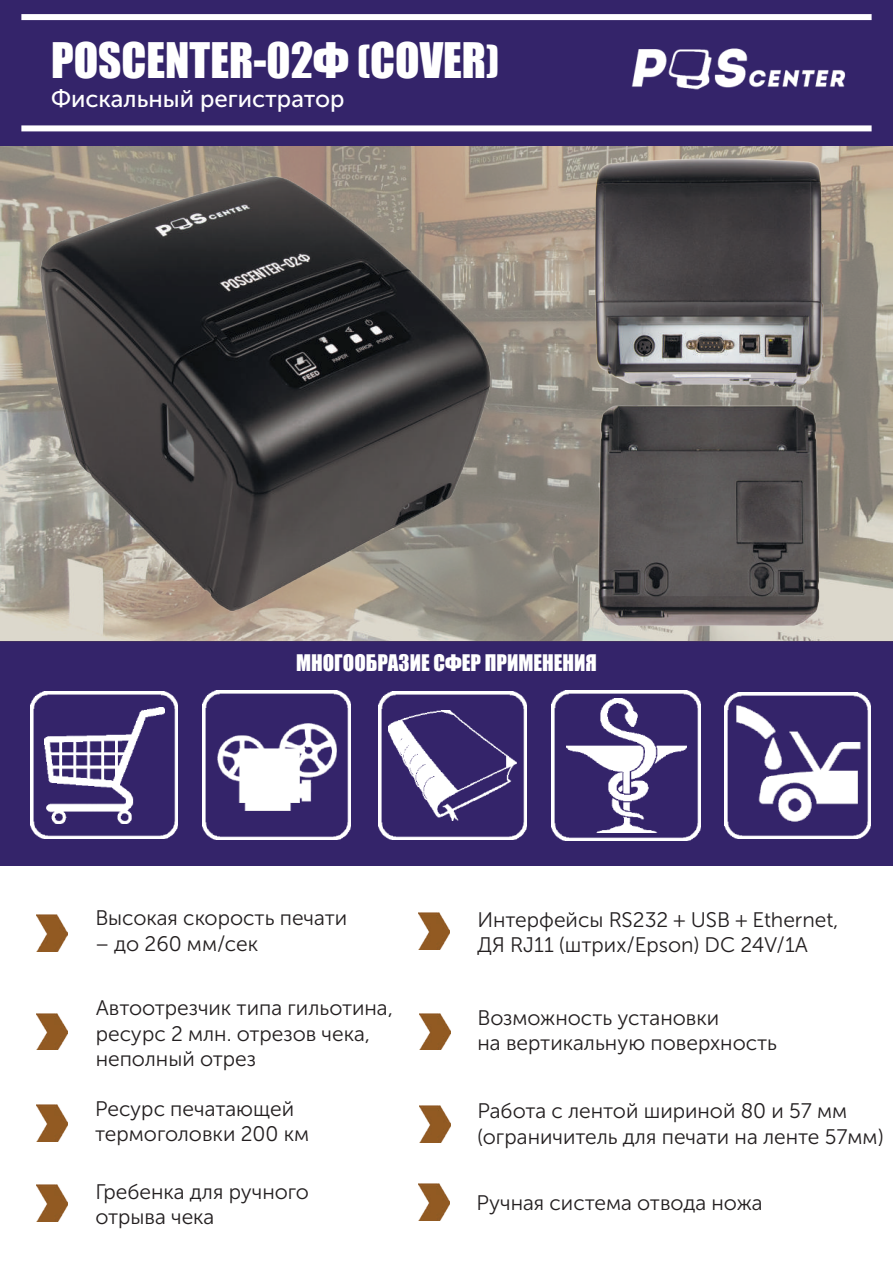
<style>
.page{position:relative;width:893px;height:1263px;background:#fff}
.page>*{position:absolute;margin:0;border:0;box-sizing:border-box;transform-origin:0 0}
.t1{font:45px "Impact";color:#fff}
.t2{font:24px "Museo Sans Cyrl 500";color:#fff}
.t3{font:21px/25.2px "Museo Sans Cyrl 300";color:#231f20}
.t4{font:21px "Impact";color:#fff}
.s1{font-size:42px}
</style>
<div class="page">
<div style="left:0;top:642px;width:893px;height:224px;background:#34246a"></div>
<img style="left:724px;top:692px;width:147px;height:146px">
<img style="left:551px;top:690px;width:150px;height:150px">
<img style="left:566px;top:698px;width:120px;height:135px">
<img style="left:202px;top:691px;width:149px;height:149px">
<img style="left:217px;top:723px;width:119px;height:87px">
<img style="left:379px;top:691px;width:147px;height:148px">
<img style="left:388px;top:710px;width:129px;height:111px">
<svg style="left:0;top:146px;width:893px;height:496px;background:#a49c8f"></svg>
<img style="left:31px;top:692px;width:147px;height:147px">
<img style="left:44px;top:708px;width:120px;height:115px">
<img style="left:37px;top:1013px;width:31px;height:37px">
<img style="left:37px;top:1104px;width:31px;height:37px">
<img style="left:420px;top:1106px;width:30px;height:36px">
<img style="left:419px;top:1184px;width:30px;height:36px">
<img style="left:419px;top:912px;width:30px;height:37px">
<img style="left:420px;top:1013px;width:30px;height:37px">
<img style="left:37px;top:1185px;width:31px;height:36px">
<img style="left:37px;top:914px;width:31px;height:37px">
<div style="left:0;top:0;width:893px;height:146px;background:#34246a"></div>
<div style="left:21px;top:125px;width:851px;height:6px;background:#fff"></div>
<div style="left:21px;top:14px;width:851px;height:6px;background:#fff"></div>
<img style="left:631px;top:48px;width:215px;height:42px">
<img style="left:28px;top:166px;width:473px;height:455px">
<img style="left:584px;top:147px;width:252px;height:251px">
<img style="left:592px;top:400px;width:232px;height:232px">
<h1 class="t1" style="left:51px;top:25px;width:450px">POSCENTER-02Ф <span class="s1">(</span>COVER<span class="s1">)</span></h1>
<p class="t2" style="left:51px;top:85px;width:295px">Фискальный регистратор</p>
<p class="t4" style="left:296px;top:646px;width:302px">МНОГООБРАЗИЕ СФЕР ПРИМЕНЕНИЯ</p>
<p class="t3" style="left:95px;top:906px;width:253px">Высокая скорость печати</p>
<p class="t3" style="left:95px;top:931px;width:164px">– до 260 мм/сек</p>
<p class="t3" style="left:96px;top:996px;width:299px">Автоотрезчик типа гильотина, ресурс 2 млн. отрезов чека, неполный отрез</p>
<p class="t3" style="left:95px;top:1097px;width:215px">Ресурс печатающей термоголовки 200 км</p>
<p class="t3" style="left:95px;top:1179px;width:215px">Гребенка для ручного отрыва чека</p>
<p class="t3" style="left:477px;top:907px;width:363px">Интерфейсы RS232 + USB + Ethernet,<br>ДЯ RJ11 (штрих/Epson) DC 24V/1A</p>
<p class="t3" style="left:477px;top:1005px;width:301px">Возможность установки<br>на вертикальную поверхность</p>
<p class="t3" style="left:477px;top:1099px;width:407px">Работа с лентой шириной 80 и 57 мм (ограничитель для печати на ленте 57мм)</p>
<p class="t3" style="left:477px;top:1190px;width:288px">Ручная система отвода ножа</p>
</div>
